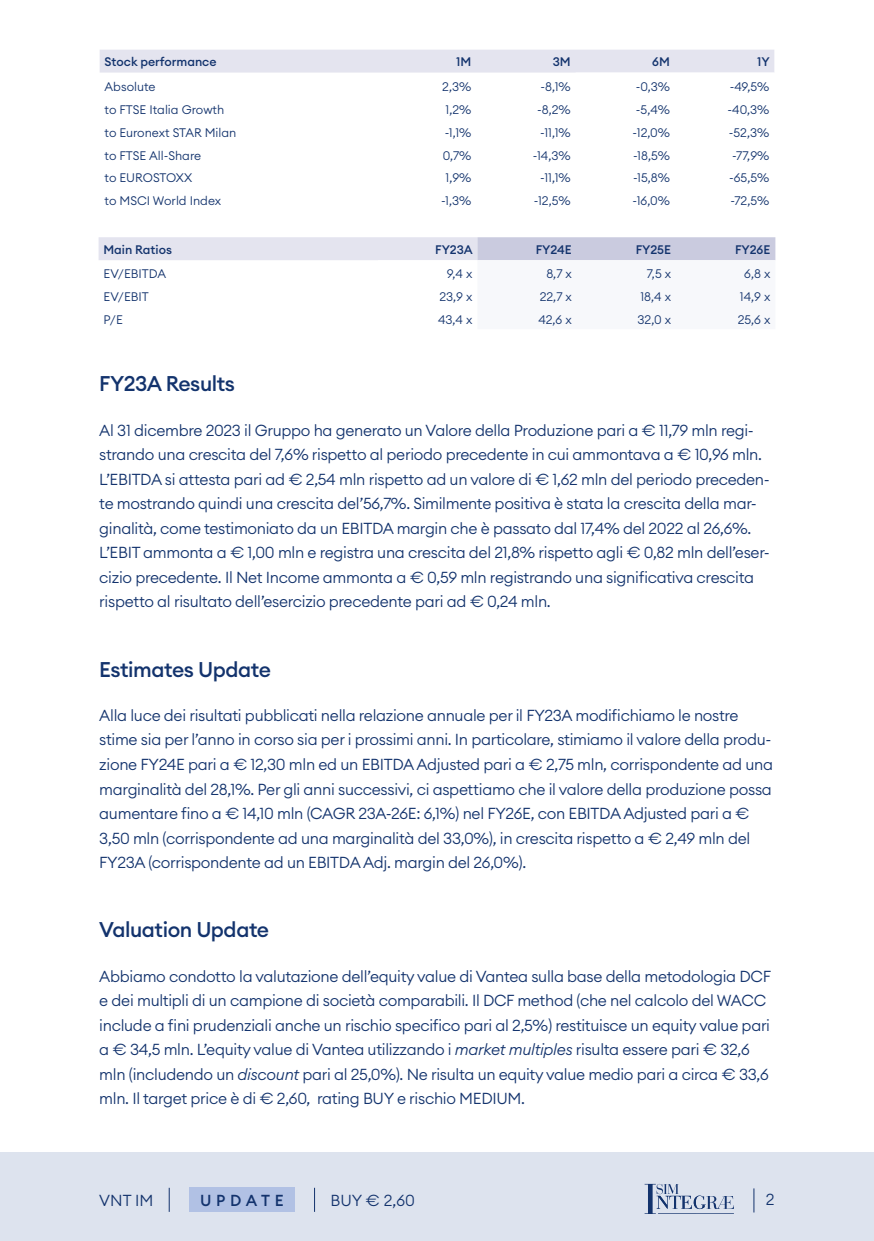
<style>
.page{position:relative;width:874px;height:1241px;background:#fff}
.page>*{position:absolute;margin:0;border:0;box-sizing:border-box;transform-origin:0 0}
.t1{font:500 21px "Euclid Circular A";letter-spacing:-.02em;color:#13336d}
.t2{font:300 15.75px/24.5px "Euclid Circular A";letter-spacing:-.02em;color:#13336d}
.t3{font:500 15.75px "Euclid Circular A";letter-spacing:.3em;color:#13336d}
.t4{font:300 12.25px "Euclid Circular A";color:#13336d}
.t5{font:500 12.25px "Euclid Circular A";color:#13336d}
.s1{font-style:italic}
</style>
<div class="page">
<div style="left:0;top:1152px;width:873px;height:88px;background:#dde3ee"></div>
<svg style="left:169px;top:1187px;width:1px;height:24px"></svg>
<div style="left:189px;top:1187px;width:105px;height:24px;background:#b1c1e4"></div>
<svg style="left:314px;top:1187px;width:1px;height:24px"></svg>
<svg style="left:753px;top:1188px;width:1px;height:24px"></svg>
<svg style="left:644px;top:1183px;width:89px;height:30px"></svg>
<div style="left:100px;top:50px;width:674px;height:23px;background:#e4e4ef"></div>
<svg style="left:98px;top:237px;width:677px;height:23px;background:#d8d9e8"></svg>
<p class="t5" style="left:105px;top:54px;width:113px">Stock performance</p>
<p class="t5" style="left:456px;top:54px;width:17px">1M</p>
<p class="t5" style="left:552px;top:54px;width:19px">3M</p>
<p class="t5" style="left:652px;top:54px;width:19px">6M</p>
<p class="t5" style="left:756px;top:54px;width:14px">1Y</p>
<p class="t4" style="left:105px;top:78px;width:53px">Absolute</p>
<p class="t4" style="left:442px;top:78px;width:31px">2,3%</p>
<p class="t4" style="left:540px;top:78px;width:32px">-8,1%</p>
<p class="t4" style="left:635px;top:78px;width:36px">-0,3%</p>
<p class="t4" style="left:729px;top:78px;width:41px">-49,5%</p>
<p class="t4" style="left:105px;top:101px;width:121px">to FTSE Italia Growth</p>
<p class="t4" style="left:445px;top:101px;width:27px">1,2%</p>
<p class="t4" style="left:537px;top:101px;width:35px">-8,2%</p>
<p class="t4" style="left:635px;top:101px;width:36px">-5,4%</p>
<p class="t4" style="left:727px;top:101px;width:43px">-40,3%</p>
<p class="t4" style="left:105px;top:124px;width:133px">to Euronext STAR Milan</p>
<p class="t4" style="left:444px;top:124px;width:28px">-1,1%</p>
<p class="t4" style="left:540px;top:124px;width:32px">-11,1%</p>
<p class="t4" style="left:632px;top:124px;width:39px">-12,0%</p>
<p class="t4" style="left:728px;top:124px;width:42px">-52,3%</p>
<p class="t4" style="left:105px;top:147px;width:98px">to FTSE All-Share</p>
<p class="t4" style="left:442px;top:147px;width:30px">0,7%</p>
<p class="t4" style="left:532px;top:147px;width:39px">-14,3%</p>
<p class="t4" style="left:632px;top:147px;width:38px">-18,5%</p>
<p class="t4" style="left:731px;top:147px;width:39px">-77,9%</p>
<p class="t4" style="left:105px;top:170px;width:89px">to EUROSTOXX</p>
<p class="t4" style="left:445px;top:170px;width:27px">1,9%</p>
<p class="t4" style="left:540px;top:170px;width:32px">-11,1%</p>
<p class="t4" style="left:632px;top:170px;width:38px">-15,8%</p>
<p class="t4" style="left:728px;top:170px;width:42px">-65,5%</p>
<p class="t4" style="left:105px;top:193px;width:118px">to MSCI World Index</p>
<p class="t4" style="left:441px;top:193px;width:32px">-1,3%</p>
<p class="t4" style="left:533px;top:193px;width:38px">-12,5%</p>
<p class="t4" style="left:632px;top:193px;width:39px">-16,0%</p>
<p class="t4" style="left:730px;top:193px;width:40px">-72,5%</p>
<p class="t5" style="left:103px;top:241px;width:70px">Main Ratios</p>
<p class="t5" style="left:435px;top:241px;width:39px">FY23A</p>
<p class="t5" style="left:535px;top:241px;width:38px">FY24E</p>
<p class="t5" style="left:635px;top:241px;width:37px">FY25E</p>
<p class="t5" style="left:734px;top:241px;width:37px">FY26E</p>
<p class="t4" style="left:103px;top:266px;width:64px">EV/EBITDA</p>
<p class="t4" style="left:446px;top:266px;width:27px">9,4 x</p>
<p class="t4" style="left:546px;top:266px;width:27px">8,7 x</p>
<p class="t4" style="left:646px;top:266px;width:26px">7,5 x</p>
<p class="t4" style="left:743px;top:266px;width:28px">6,8 x</p>
<p class="t4" style="left:103px;top:289px;width:47px">EV/EBIT</p>
<p class="t4" style="left:439px;top:289px;width:35px">23,9 x</p>
<p class="t4" style="left:539px;top:289px;width:34px">22,7 x</p>
<p class="t4" style="left:640px;top:289px;width:32px">18,4 x</p>
<p class="t4" style="left:739px;top:289px;width:32px">14,9 x</p>
<p class="t4" style="left:103px;top:312px;width:21px">P/E</p>
<p class="t4" style="left:438px;top:312px;width:36px">43,4 x</p>
<p class="t4" style="left:538px;top:312px;width:35px">42,6 x</p>
<p class="t4" style="left:637px;top:312px;width:35px">32,0 x</p>
<p class="t4" style="left:737px;top:312px;width:34px">25,6 x</p>
<h1 class="t1" style="left:99px;top:370px;width:137px">FY23A Results</h1>
<p class="t2" style="left:99px;top:417px;width:671px">Al 31 dicembre 2023 il Gruppo ha generato un Valore della Produzione pari a € 11,79 mln regi&shy;strando una crescita del 7,6% rispetto al periodo precedente in cui ammontava a € 10,96 mln.<br>L’EBITDA si attesta pari ad € 2,54 mln rispetto ad un valore di € 1,62 mln del periodo preceden&shy;te mostrando quindi una crescita del’56,7%. Similmente positiva è stata la crescita della mar&shy;ginalità, come testimoniato da un EBITDA margin che è passato dal 17,4% del 2022 al 26,6%.<br>L’EBIT ammonta a € 1,00 mln e registra una crescita del 21,8% rispetto agli € 0,82 mln dell’eser&shy;cizio precedente. Il Net Income ammonta a € 0,59 mln registrando una significativa crescita rispetto al risultato dell’esercizio precedente pari ad € 0,24 mln.</p>
<h1 class="t1" style="left:99px;top:655px;width:173px">Estimates Update</h1>
<p class="t2" style="left:99px;top:702px;width:675px">Alla luce dei risultati pubblicati nella relazione annuale per il FY23A modifichiamo le nostre stime sia per l’anno in corso sia per i prossimi anni. In particolare, stimiamo il valore della produ&shy;zione FY24E pari a € 12,30 mln ed un EBITDA Adjusted pari a € 2,75 mln, corrispondente ad una marginalità del 28,1%. Per gli anni successivi, ci aspettiamo che il valore della produzione possa aumentare fino a € 14,10 mln (CAGR 23A-26E: 6,1%) nel FY26E, con EBITDA Adjusted pari a € 3,50 mln (corrispondente ad una marginalità del 33,0%), in crescita rispetto a € 2,49 mln del FY23A (corrispondente ad un EBITDA Adj. margin del 26,0%).</p>
<h1 class="t1" style="left:99px;top:916px;width:171px">Valuation Update</h1>
<p class="t2" style="left:99px;top:963px;width:673px">Abbiamo condotto la valutazione dell’equity value di Vantea sulla base della metodologia DCF e dei multipli di un campione di società comparabili. Il DCF method (che nel calcolo del WACC include a fini prudenziali anche un rischio specifico pari al 2,5%) restituisce un equity value pari a € 34,5 mln. L’equity value di Vantea utilizzando i <span class="s1">market multiples</span> risulta essere pari € 32,6 mln (includendo un <span class="s1">discount</span> pari al 25,0%). Ne risulta un equity value medio pari a circa € 33,6 mln. Il target price è di € 2,60, rating BUY e rischio MEDIUM.</p>
<p class="t2" style="left:99px;top:1187px;width:55px">VNT IM</p>
<p class="t3" style="left:200px;top:1190px;width:85px">UPDATE</p>
<p class="t2" style="left:330px;top:1187px;width:86px">BUY € 2,60</p>
<p class="t2" style="left:765px;top:1186px;width:10px">2</p>
</div>
